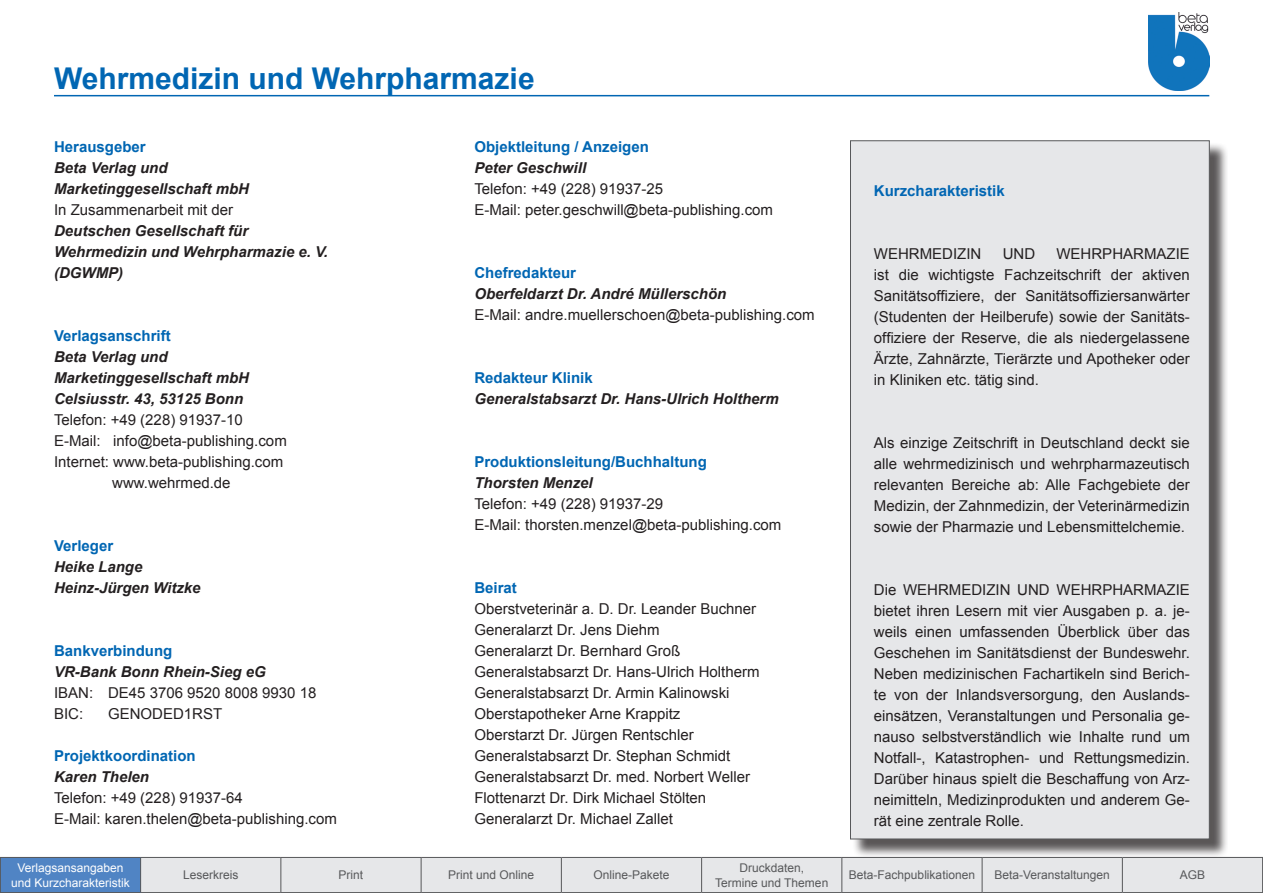
<style>
.page{position:relative;width:1263px;height:893px;background:#fff}
.page>*{position:absolute;margin:0;border:0;box-sizing:border-box;transform-origin:0 0}
.t1{font:700 30px "Arial";color:#0166b3}
.t2{font:15px/21px "Arial";color:#231f20}
.t3{font:italic 700 15px/21px "Arial";color:#231f20}
.t4{font:700 15px "Arial";color:#0166b3}
.t5{font:12px/14.4px "Arial";color:#57585a;text-align:center}
.t6{font:12px/14.4px "Arial";color:#fff;text-align:center}
</style>
<div class="page">
<img style="left:1148px;top:12px;width:61px;height:78px">
<hr style="left:54px;top:95px;width:1155px;height:1px;background:#0166b3">
<div style="left:852px;top:143px;width:376px;height:715px;background:#231f20;opacity:.75"></div>
<div style="left:850px;top:140px;width:360px;height:699px;background:#e6e7e9;border:1px solid #57585a"></div>
<div style="left:0;top:857px;width:1263px;height:36px;background:#e6e7e9"></div>
<div style="left:0;top:857px;width:141px;height:35px;background:#5084c4"></div>
<hr style="left:0;top:857px;width:141px;height:1px;background:#57585a">
<hr style="left:0;top:858px;width:1px;height:34px;background:#57585a">
<hr style="left:141px;top:857px;width:140px;height:1px;background:#57585a">
<hr style="left:140px;top:858px;width:1px;height:34px;background:#57585a">
<hr style="left:281px;top:857px;width:140px;height:1px;background:#57585a">
<hr style="left:280px;top:858px;width:1px;height:34px;background:#57585a">
<hr style="left:421px;top:857px;width:140px;height:1px;background:#57585a">
<hr style="left:421px;top:858px;width:1px;height:34px;background:#57585a">
<hr style="left:561px;top:857px;width:141px;height:1px;background:#57585a">
<hr style="left:561px;top:858px;width:1px;height:34px;background:#57585a">
<hr style="left:702px;top:857px;width:140px;height:1px;background:#57585a">
<hr style="left:701px;top:858px;width:1px;height:34px;background:#57585a">
<hr style="left:842px;top:857px;width:140px;height:1px;background:#57585a">
<hr style="left:841px;top:858px;width:1px;height:34px;background:#57585a">
<hr style="left:982px;top:857px;width:140px;height:1px;background:#57585a">
<hr style="left:982px;top:858px;width:1px;height:34px;background:#57585a">
<hr style="left:1122px;top:857px;width:141px;height:1px;background:#57585a">
<hr style="left:1122px;top:858px;width:1px;height:34px;background:#57585a">
<hr style="left:1262px;top:858px;width:1px;height:34px;background:#57585a">
<hr style="left:0;top:892px;width:141px;height:1px;background:#57585a">
<hr style="left:141px;top:892px;width:140px;height:1px;background:#57585a">
<hr style="left:281px;top:892px;width:140px;height:1px;background:#57585a">
<hr style="left:421px;top:892px;width:140px;height:1px;background:#57585a">
<hr style="left:561px;top:892px;width:141px;height:1px;background:#57585a">
<hr style="left:702px;top:892px;width:140px;height:1px;background:#57585a">
<hr style="left:842px;top:892px;width:140px;height:1px;background:#57585a">
<hr style="left:982px;top:892px;width:140px;height:1px;background:#57585a">
<hr style="left:1122px;top:892px;width:141px;height:1px;background:#57585a">
<h1 class="t1" style="left:54px;top:58px;width:482px">Wehrmedizin und Wehrpharmazie</h1>
<p class="t4" style="left:54px;top:137px;width:93px">Herausgeber</p>
<p class="t3" style="left:54px;top:157px;width:197px">Beta Verlag und<br>Marketinggesellschaft mbH</p>
<p class="t2" style="left:54px;top:199px;width:181px">In Zusammenarbeit mit der</p>
<p class="t3" style="left:54px;top:220px;width:275px">Deutschen Gesellschaft für<br>Wehrmedizin und Wehrpharmazie e. V. (DGWMP)</p>
<p class="t4" style="left:54px;top:326px;width:118px">Verlagsanschrift</p>
<p class="t3" style="left:54px;top:346px;width:197px">Beta Verlag und<br>Marketinggesellschaft mbH<br>Celsiusstr. 43, 53125 Bonn</p>
<p class="t2" style="left:54px;top:409px;width:190px">Telefon: +49 (228) 91937-10</p>
<p class="t2" style="left:54px;top:430px;width:234px">E-Mail: info@beta-publishing.com</p>
<p class="t2" style="left:54px;top:451px;width:231px">Internet: www.beta-publishing.com</p>
<p class="t2" style="left:112px;top:472px;width:120px">www.wehrmed.de</p>
<p class="t4" style="left:54px;top:536px;width:61px">Verleger</p>
<p class="t3" style="left:54px;top:556px;width:148px">Heike Lange<br>Heinz-Jürgen Witzke</p>
<p class="t4" style="left:54px;top:641px;width:120px">Bankverbindung</p>
<p class="t3" style="left:54px;top:661px;width:213px">VR-Bank Bonn Rhein-Sieg eG</p>
<p class="t2" style="left:54px;top:682px;width:264px">IBAN: DE45 3706 9520 8008 9930 18<br>BIC:</p>
<p class="t2" style="left:108px;top:703px;width:116px">GENODED1RST</p>
<p class="t4" style="left:54px;top:746px;width:143px">Projektkoordination</p>
<p class="t3" style="left:54px;top:766px;width:97px">Karen Thelen</p>
<p class="t2" style="left:54px;top:787px;width:284px">Telefon: +49 (228) 91937-64<br>E-Mail: karen.thelen@beta-publishing.com</p>
<p class="t4" style="left:474px;top:137px;width:176px">Objektleitung / Anzeigen</p>
<p class="t3" style="left:474px;top:157px;width:113px">Peter Geschwill</p>
<p class="t2" style="left:474px;top:178px;width:300px">Telefon: +49 (228) 91937-25<br>E-Mail: peter.geschwill@beta-publishing.com</p>
<p class="t4" style="left:474px;top:263px;width:103px">Chefredakteur</p>
<p class="t3" style="left:474px;top:283px;width:253px">Oberfeldarzt Dr. André Müllerschön</p>
<p class="t2" style="left:474px;top:304px;width:342px">E-Mail: andre.muellerschoen@beta-publishing.com</p>
<p class="t4" style="left:474px;top:368px;width:120px">Redakteur Klinik</p>
<p class="t3" style="left:474px;top:388px;width:306px">Generalstabsarzt Dr. Hans-Ulrich Holtherm</p>
<p class="t4" style="left:474px;top:452px;width:234px">Produktionsleitung/Buchhaltung</p>
<p class="t3" style="left:474px;top:472px;width:120px">Thorsten Menzel</p>
<p class="t2" style="left:474px;top:493px;width:308px">Telefon: +49 (228) 91937-29<br>E-Mail: thorsten.menzel@beta-publishing.com</p>
<p class="t4" style="left:474px;top:578px;width:44px">Beirat</p>
<p class="t2" style="left:474px;top:598px;width:287px">Oberstveterinär a. D. Dr. Leander Buchner Generalarzt Dr. Jens Diehm<br>Generalarzt Dr. Bernhard Groß Generalstabsarzt Dr. Hans-Ulrich Holtherm Generalstabsarzt Dr. Armin Kalinowski Oberstapotheker Arne Krappitz<br>Oberstarzt Dr. Jürgen Rentschler Generalstabsarzt Dr. Stephan Schmidt Generalstabsarzt Dr. med. Norbert Weller Flottenarzt Dr. Dirk Michael Stölten Generalarzt Dr. Michael Zallet</p>
<p class="t4" style="left:874px;top:181px;width:132px">Kurzcharakteristik</p>
<p class="t2" style="left:874px;top:243px;width:317px;text-align:justify;text-indent:183px">WEHRPHARMAZIE ist die wichtigste Fachzeitschrift der aktiven -San-itätsoffiziere, der Sanitätsoffiziersanwärter (Studenten der Heilberufe) sowie der Sanitäts&shy;offiziere der Reserve, die als niedergelassene Ärzte, Zahnärzte, Tierärzte und Apotheker oder in Kliniken etc. tätig sind.</p>
<p class="t2" style="left:874px;top:243px;width:109px">WEHRMEDIZIN</p>
<p class="t2" style="left:1003px;top:243px;width:34px">UND</p>
<p class="t2" style="left:874px;top:432px;width:317px;text-align:justify">Als einzige Zeitschrift in Deutschland deckt sie alle wehrmedizinisch und wehrpharmazeutisch relevanten Bereiche ab: Alle Fachgebiete der Medizin, der Zahnmedizin, der Veterinärmedizin sowie der Pharmazie und Lebensmittelchemie.</p>
<p class="t2" style="left:874px;top:579px;width:317px;text-align:justify">Die WEHRMEDIZIN UND WEHRPHARMAZIE bietet ihren Lesern mit vier Ausgaben p. a. je&shy;weils einen umfassenden Überblick über das Geschehen im Sanitätsdienst der Bundeswehr.<br>Neben medizinischen Fachartikeln sind Berich&shy;te von der Inlandsversorgung, den Auslands&shy;einsätzen, Veranstaltungen und Personalia ge&shy;nauso selbstverständlich wie Inhalte rund um Notfall-, Katastrophen- und Rettungsmedizin.<br>Darüber hinaus spielt die Beschaffung von Arz&shy;neimitteln, Medizinprodukten und anderem Ge&shy;rät eine zentrale Rolle.</p>
<p class="t6" style="left:11px;top:861px;width:120px">Verlagsansangaben und Kurzcharakteristik</p>
<p class="t5" style="left:183px;top:868px;width:57px">Leserkreis</p>
<p class="t5" style="left:339px;top:868px;width:26px">Print</p>
<p class="t5" style="left:448px;top:868px;width:88px">Print und Online</p>
<p class="t5" style="left:593px;top:868px;width:78px">Online-Pakete</p>
<p class="t5" style="left:715px;top:861px;width:115px">Druckdaten,<br>Termine und Themen</p>
<p class="t5" style="left:849px;top:868px;width:128px">Beta-Fachpublikationen</p>
<p class="t5" style="left:994px;top:868px;width:117px">Beta-Veranstaltungen</p>
<p class="t5" style="left:1180px;top:868px;width:27px">AGB</p>
</div>
